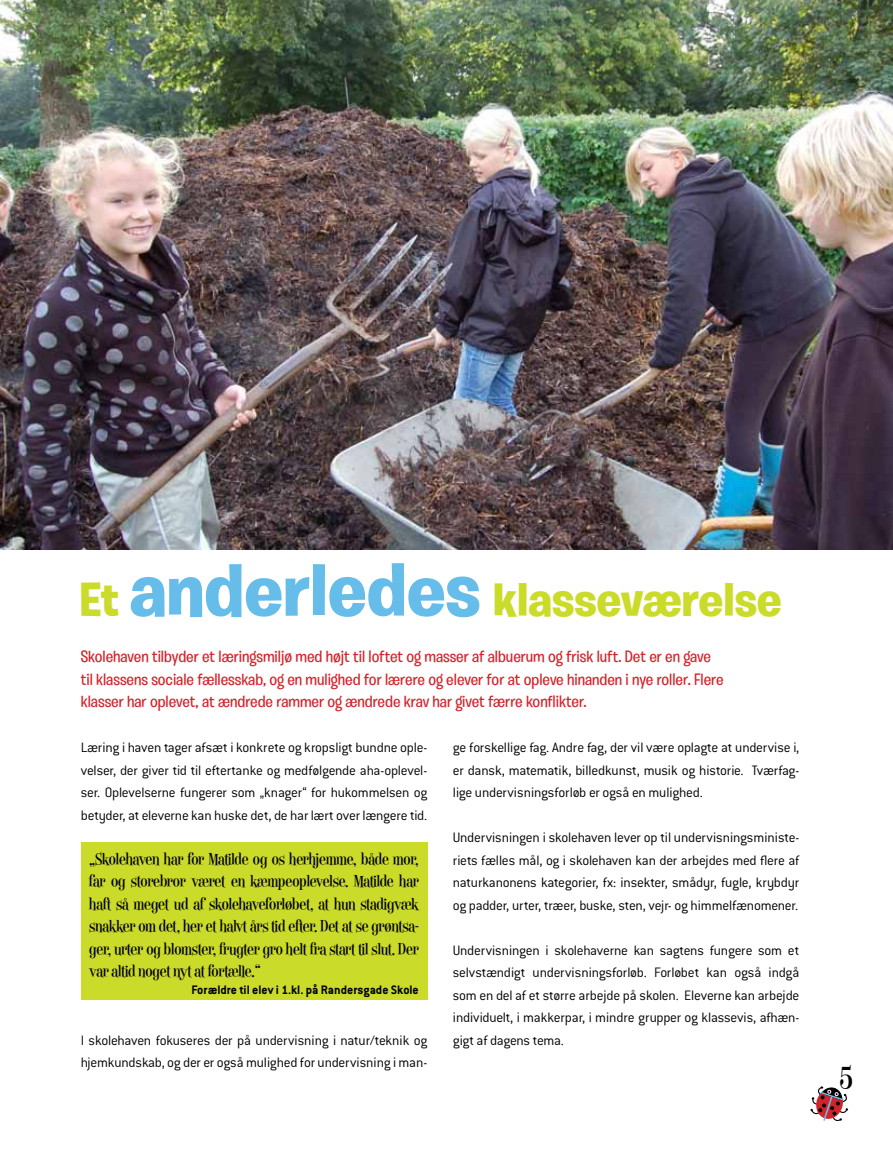
<style>
.page{position:relative;width:893px;height:1149px;background:#fff}
.page>*{position:absolute;margin:0;border:0;box-sizing:border-box;transform-origin:0 0}
.t1{font:700 48px "Burbank Big";color:#cbdb2a}
.t2{font:33px "Ed";color:#000}
.t3{font:17.25px/22.5px "Ed";color:#000;text-align:justify}
.t4{font:500 16.5px/22.5px "Burbank Big";color:#d2232a}
.t5{font:300 15px/22.5px "Conduit ITC Std";letter-spacing:-.015em;color:#000;text-align:justify}
.t6{font:700 13.5px "Conduit ITC Std";color:#000}
.s1{font-size:75px;color:#67bdea}
</style>
<div class="page">
<div style="left:81px;top:842px;width:346px;height:157px;background:#cbdb2a"></div>
<img style="left:0;top:0;width:893px;height:549px">
<svg style="left:810px;top:1086px;width:39px;height:36px"></svg>
<h1 class="t1" style="left:79px;top:570px;width:704px">Et <span class="s1">anderledes</span> klasseværelse</h1>
<p class="t4" style="left:81px;top:645px;width:644px">Skolehaven tilbyder et læringsmiljø med højt til loftet og masser af albuerum og frisk luft. Det er en gave til klassens sociale fællesskab, og en mulighed for lærere og elever for at opleve hinanden i nye roller. Flere klasser har oplevet, at ændrede rammer og ændrede krav har givet færre konflikter.</p>
<p class="t5" style="left:81px;top:735px;width:348px">Læring i haven tager afsæt i konkrete og kropsligt bundne ople&shy;velser, der giver tid til eftertanke og medfølgende aha-oplevel&shy;ser. Oplevelserne fungerer som „knager“ for hukommelsen og betyder, at eleverne kan huske det, de har lært over længere tid.</p>
<p class="t3" style="left:89px;top:847px;width:331px">„Skolehaven har for Matilde og os herhjemme, både mor, far og storebror været en kæmpeoplevelse. Matilde har haft så meget ud af skolehaveforløbet, at hun stadigvæk snakker om det, her et halvt års tid efter. Det at se grøntsa&shy;ger, urter og blomster, frugter gro helt fra start til slut. Der var altid noget nyt at fortælle.“</p>
<p class="t6" style="left:192px;top:981px;width:229px">Forældre til elev i 1.kl. på Randersgade Skole</p>
<p class="t5" style="left:81px;top:1028px;width:348px">I skolehaven fokuseres der på undervisning i natur/teknik og hjemkundskab, og der er også mulighed for undervisning i man-</p>
<p class="t5" style="left:453px;top:735px;width:348px">ge forskellige fag. Andre fag, der vil være oplagte at undervise i, er dansk, matematik, billedkunst, musik og historie. Tværfag&shy;lige undervisningsforløb er også en mulighed.</p>
<p class="t5" style="left:453px;top:825px;width:348px">Undervisningen i skolehaven lever op til undervisningsministe&shy;riets fælles mål, og i skolehaven kan der arbejdes med flere af naturkanonens kategorier, fx: insekter, smådyr, fugle, krybdyr og padder, urter, træer, buske, sten, vejr- og himmelfænomener.</p>
<p class="t5" style="left:453px;top:938px;width:348px">Undervisningen i skolehaverne kan sagtens fungere som et selvstændigt undervisningsforløb. Forløbet kan også indgå som en del af et større arbejde på skolen. Eleverne kan arbejde individuelt, i makkerpar, i mindre grupper og klassevis, afhæn&shy;gigt af dagens tema.</p>
<h2 class="t2" style="left:840px;top:1058px;width:14px">5</h2>
</div>
